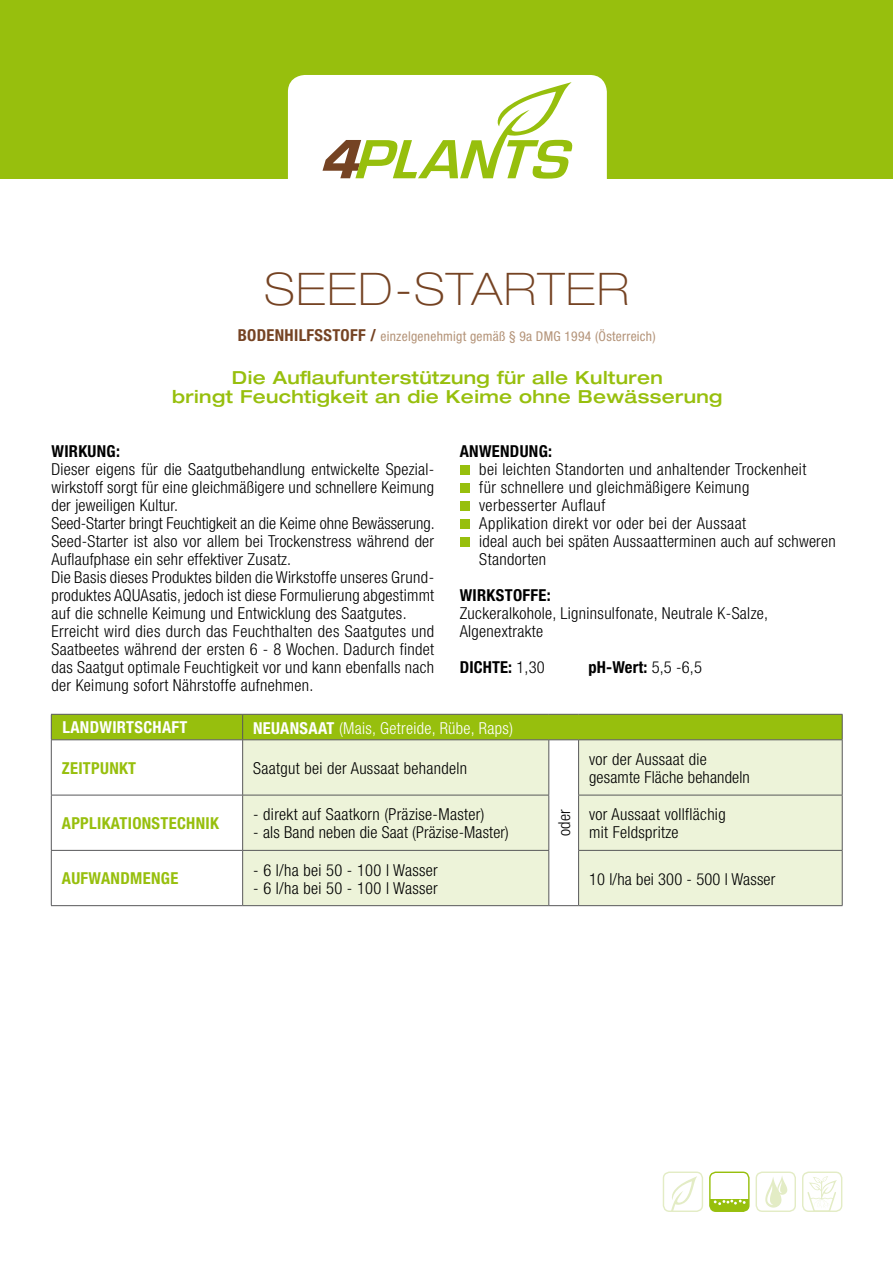
<style>
.page{position:relative;width:893px;height:1263px;background:#fff}
.page>*{position:absolute;margin:0;border:0;box-sizing:border-box;transform-origin:0 0}
.t1{font:100 expanded 45px "Helvetica Neue";letter-spacing:.04em;color:#754323}
.t2{font:500 expanded 18px/19.5px "Helvetica Neue";letter-spacing:.02em;color:#97bf0d;text-align:center}
.t3{font:300 condensed 16.5px/18px "Helvetica Neue";letter-spacing:.02em;color:#000}
.t4{font:700 condensed 16.5px "Helvetica Neue";letter-spacing:.02em;color:#000}
.t5{font:700 condensed 16.5px "Helvetica Neue";letter-spacing:.02em;color:#97bf0d}
.t6{font:300 condensed 16.5px "Helvetica Neue";letter-spacing:.02em;color:#fff}
.t7{font:700 condensed 16.5px "Helvetica Neue";letter-spacing:.02em;color:#fff}
.t8{font:condensed 13.5px "Helvetica Neue";letter-spacing:.02em;color:#b49479}
.s1{font-weight:700;font-size:16.5px;color:#754323}
.s2{font-weight:300}
.s3{font-weight:700}
</style>
<div class="page">
<div style="left:756px;top:1171px;width:40px;height:41px;border:1px solid #e3ecc5;border-radius:6px"></div>
<svg style="left:765px;top:1176px;width:22px;height:31px"></svg>
<div style="left:802px;top:1171px;width:40px;height:41px;border:1px solid #e3ecc5;border-radius:6px"></div>
<svg style="left:806px;top:1176px;width:31px;height:36px"></svg>
<svg style="left:671px;top:1176px;width:26px;height:34px"></svg>
<div style="left:663px;top:1171px;width:40px;height:41px;border:1px solid #e3ecc5;border-radius:6px"></div>
<div style="left:710px;top:1199px;width:39px;height:12px;background:#97bf0d"></div>
<svg style="left:714px;top:1200px;width:32px;height:5px"></svg>
<div style="left:709px;top:1171px;width:41px;height:41px;border:1px solid #97bf0d;border-radius:6px"></div>
<div style="left:0;top:0;width:893px;height:179px;background:#97bf0d"></div>
<div style="left:288px;top:75px;width:319px;height:104px;background:#fff"></div>
<svg style="left:322px;top:82px;width:252px;height:97px"></svg>
<div style="left:460px;top:465px;width:9px;height:10px;background:#97bf0d"></div>
<div style="left:460px;top:483px;width:9px;height:10px;background:#97bf0d"></div>
<div style="left:460px;top:501px;width:9px;height:10px;background:#97bf0d"></div>
<div style="left:460px;top:519px;width:9px;height:10px;background:#97bf0d"></div>
<div style="left:460px;top:537px;width:9px;height:10px;background:#97bf0d"></div>
<svg style="left:52px;top:740px;width:190px;height:110px"></svg>
<svg style="left:243px;top:740px;width:599px;height:165px;background:#ecf2d9"></svg>
<div style="left:51px;top:714px;width:792px;height:26px;background:#97bf0d"></div>
<hr style="left:51px;top:739px;width:192px;height:1px;background:#58585a">
<hr style="left:51px;top:740px;width:1px;height:55px;background:#58585a">
<hr style="left:51px;top:795px;width:192px;height:1px;background:#58585a">
<hr style="left:51px;top:795px;width:1px;height:55px;background:#58585a">
<hr style="left:51px;top:850px;width:192px;height:1px;background:#58585a">
<hr style="left:51px;top:851px;width:1px;height:54px;background:#58585a">
<hr style="left:51px;top:905px;width:192px;height:1px;background:#58585a">
<hr style="left:243px;top:739px;width:306px;height:1px;background:#58585a">
<hr style="left:242px;top:740px;width:1px;height:55px;background:#58585a">
<hr style="left:549px;top:739px;width:30px;height:1px;background:#58585a">
<hr style="left:549px;top:740px;width:1px;height:55px;background:#58585a">
<hr style="left:579px;top:739px;width:263px;height:1px;background:#58585a">
<hr style="left:578px;top:740px;width:1px;height:55px;background:#58585a">
<hr style="left:842px;top:740px;width:1px;height:55px;background:#58585a">
<hr style="left:243px;top:795px;width:306px;height:1px;background:#58585a">
<hr style="left:242px;top:795px;width:1px;height:55px;background:#58585a">
<hr style="left:549px;top:795px;width:1px;height:55px;background:#58585a">
<hr style="left:578px;top:795px;width:264px;height:1px;background:#58585a">
<hr style="left:578px;top:795px;width:1px;height:55px;background:#58585a">
<hr style="left:842px;top:795px;width:1px;height:55px;background:#58585a">
<hr style="left:243px;top:850px;width:306px;height:1px;background:#58585a">
<hr style="left:242px;top:851px;width:1px;height:54px;background:#58585a">
<hr style="left:549px;top:851px;width:1px;height:54px;background:#58585a">
<hr style="left:578px;top:850px;width:264px;height:1px;background:#58585a">
<hr style="left:578px;top:851px;width:1px;height:54px;background:#58585a">
<hr style="left:842px;top:851px;width:1px;height:54px;background:#58585a">
<hr style="left:243px;top:905px;width:306px;height:1px;background:#58585a">
<hr style="left:549px;top:905px;width:30px;height:1px;background:#58585a">
<hr style="left:579px;top:905px;width:263px;height:1px;background:#58585a">
<h1 class="t1" style="left:265px;top:263px;width:366px">SEED-STARTER</h1>
<p class="t8" style="left:238px;top:329px;width:420px"><span class="s1">BODENHILFSSTOFF /</span> einzelgenehmigt gemäß § 9a DMG 1994 (Österreich)</p>
<p class="t2" style="left:172px;top:367px;width:552px">Die Auflaufunterstützung für alle Kulturen<br>bringt Feuchtigkeit an die Keime ohne Bewässerung</p>
<p class="t4" style="left:51px;top:441px;width:70px">WIRKUNG:</p>
<p class="t3" style="left:51px;top:460px;width:385px">Dieser eigens für die Saatgutbehandlung entwickelte Spezial&shy;wirkstoff sorgt für eine gleichmäßigere und schnellere Keimung der jeweiligen Kultur.<br>Seed-Starter bringt Feuchtigkeit an die Keime ohne Bewässerung.<br>Seed-Starter ist also vor allem bei Trockenstress während der Auflaufphase ein sehr effektiver Zusatz.<br>Die Basis dieses Produktes bilden die Wirkstoffe unseres Grund&shy;produktes Aquasatis, jedoch ist diese Formulierung abgestimmt auf die schnelle Keimung und Entwicklung des Saatgutes.<br>Erreicht wird dies durch das Feuchthalten des Saatgutes und Saatbeetes während der ersten 6 - 8 Wochen. Dadurch findet das Saatgut optimale Feuchtigkeit vor und kann ebenfalls nach der Keimung sofort Nährstoffe aufnehmen.</p>
<p class="t4" style="left:460px;top:441px;width:94px">ANWENDUNG:</p>
<p class="t3" style="left:479px;top:460px;width:358px">bei leichten Standorten und anhaltender Trockenheit<br>für schnellere und gleichmäßigere Keimung<br>verbesserter Auflauf<br>Applikation direkt vor oder bei der Aussaat<br>ideal auch bei späten Aussaatterminen auch auf schweren Standorten</p>
<p class="t4" style="left:460px;top:585px;width:92px">WIRKSTOFFE:</p>
<p class="t3" style="left:460px;top:604px;width:310px">Zuckeralkohole, Ligninsulfonate, Neutrale K-Salze,<br>Algenextrakte</p>
<p class="t4" style="left:460px;top:657px;width:87px">DICHTE: <span class="s2">1,30</span></p>
<p class="t4" style="left:588px;top:657px;width:115px">PH-WERT: <span class="s2">5,5 -6,5</span></p>
<p class="t7" style="left:62px;top:717px;width:126px">LANDWIRTSCHAFT</p>
<p class="t6" style="left:253px;top:718px;width:261px"><span class="s3">NEUANSAAT</span> (Mais, Getreide, Rübe, Raps)</p>
<p class="t5" style="left:62px;top:758px;width:76px">ZEITPUNKT</p>
<p class="t3" style="left:253px;top:759px;width:216px">Saatgut bei der Aussaat behandeln</p>
<p class="t3" style="left:589px;top:750px;width:162px">vor der Aussaat die gesamte Fläche behandeln</p>
<p class="t5" style="left:62px;top:813px;width:159px">APPLIKATIONSTECHNIK</p>
<p class="t3" style="left:253px;top:805px;width:233px">- direkt auf Saatkorn (Präzise-Master)</p>
<p class="t3" style="left:253px;top:823px;width:257px">- als Band neben die Saat (Präzise-Master)</p>
<p class="t3" style="left:589px;top:805px;width:138px">vor Aussaat vollflächig mit Feldspritze</p>
<p class="t3" style="left:555px;top:836px;width:28px;rotate:-90deg">oder</p>
<p class="t5" style="left:62px;top:868px;width:118px">AUFWANDMENGE</p>
<p class="t3" style="left:253px;top:861px;width:186px">- 6 l/ha bei 50 - 100 l Wasser</p>
<p class="t3" style="left:253px;top:879px;width:186px">- 6 l/ha bei 50 - 100 l Wasser</p>
<p class="t3" style="left:589px;top:870px;width:188px">10 l/ha bei 300 - 500 l Wasser</p>
</div>
